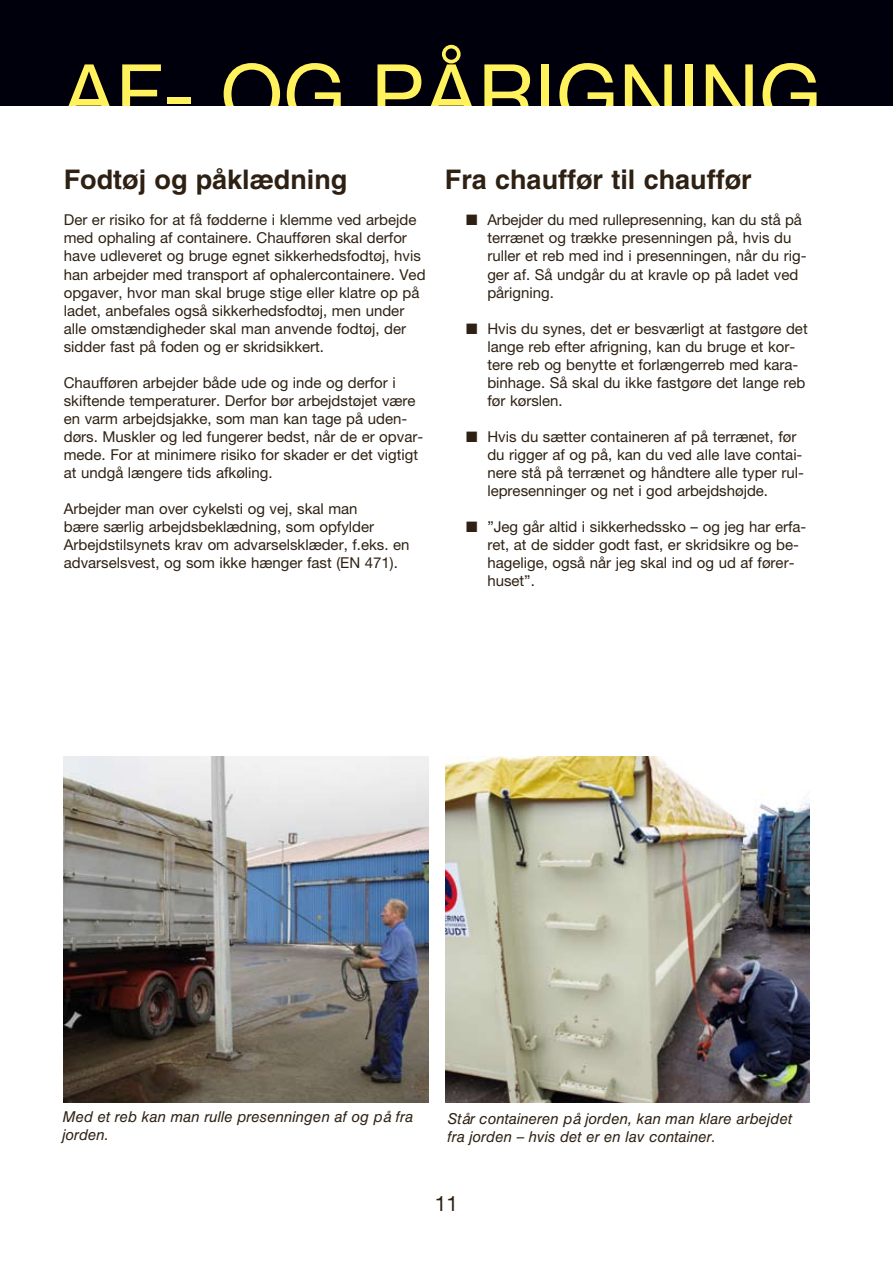
<style>
.page{position:relative;width:893px;height:1263px;background:#fff}
.page>*{position:absolute;margin:0;border:0;box-sizing:border-box;transform-origin:0 0}
.t1{font:82.5px "Helvetica Neue";color:#fff25d}
.t2{font:700 27px "Helvetica LT Std";color:#2e2113}
.t3{font:21px "Helvetica Neue LT Std";color:#2e2113}
.t4{font:15px/18px "Helvetica Neue LT Std";color:#2e2113}
.t5{font:italic 15px/18px "Helvetica LT Std";color:#2e2113}
</style>
<div class="page">
<div style="left:0;top:0;width:893px;height:106px;background:#00000d"></div>
<img style="left:64px;top:757px;width:364px;height:346px">
<img style="left:445px;top:757px;width:364px;height:346px">
<h1 class="t1" style="left:62px;top:45px;width:761px">AF- OG PÅRIGNING</h1>
<h2 class="t2" style="left:64px;top:163px;width:285px">Fodtøj og påklædning</h2>
<p class="t4" style="left:64px;top:211px;width:363px">Der er risiko for at få fødderne i klemme ved arbejde med ophaling af containere. Chaufføren skal derfor have udleveret og bruge egnet sikkerhedsfodtøj, hvis han arbejder med transport af ophalercontainere. Ved opgaver, hvor man skal bruge stige eller klatre op på ladet, anbefales også sikkerhedsfodtøj, men under alle omstændigheder skal man anvende fodtøj, der sidder fast på foden og er skridsikkert.</p>
<p class="t4" style="left:64px;top:373px;width:361px">Chaufføren arbejder både ude og inde og derfor i skiftende temperaturer. Derfor bør arbejdstøjet være en varm arbejdsjakke, som man kan tage på uden&shy;dørs. Muskler og led fungerer bedst, når de er opvar&shy;mede. For at minimere risiko for skader er det vigtigt at undgå længere tids afkøling.</p>
<p class="t4" style="left:64px;top:499px;width:347px">Arbejder man over cykelsti og vej, skal man<br>bære særlig arbejdsbeklædning, som opfylder Arbejdstilsynets krav om advarselsklæder, f. eks. en advarselsvest, og som ikke hænger fast (EN 471).</p>
<h2 class="t2" style="left:445px;top:163px;width:308px">Fra chauffør til chauffør</h2>
<p class="t4" style="left:487px;top:211px;width:321px;text-indent:-21px">■ Arbejder du med rullepresenning, kan du stå på terrænet og trække presenningen på, hvis du ruller et reb med ind i presenningen, når du rig&shy;ger af. Så undgår du at kravle op på ladet ved pårigning.</p>
<p class="t4" style="left:487px;top:319px;width:322px;text-indent:-21px">■ Hvis du synes, det er besværligt at fastgøre det lange reb efter afrigning, kan du bruge et kor&shy;tere reb og benytte et forlængerreb med kara&shy;binhage. Så skal du ikke fastgøre det lange reb før kørslen.</p>
<p class="t4" style="left:487px;top:427px;width:318px;text-indent:-21px">■ Hvis du sætter containeren af på terrænet, før du rigger af og på, kan du ved alle lave contai&shy;nere stå på terrænet og håndtere alle typer rul&shy;lepresenninger og net i god arbejdshøjde.</p>
<p class="t4" style="left:487px;top:517px;width:321px;text-indent:-21px">■ ”Jeg går altid i sikkerhedssko – og jeg har erfa&shy;ret, at de sidder godt fast, er skridsikre og be&shy;hagelige, også når jeg skal ind og ud af fører&shy;huset”.</p>
<p class="t5" style="left:62px;top:1108px;width:352px">Med et reb kan man rulle presenningen af og på fra jorden.</p>
<p class="t5" style="left:448px;top:1109px;width:346px">Står containeren på jorden, kan man klare arbejdet fra jorden – hvis det er en lav container.</p>
<h3 class="t3" style="left:435px;top:1191px;width:25px">11</h3>
</div>
